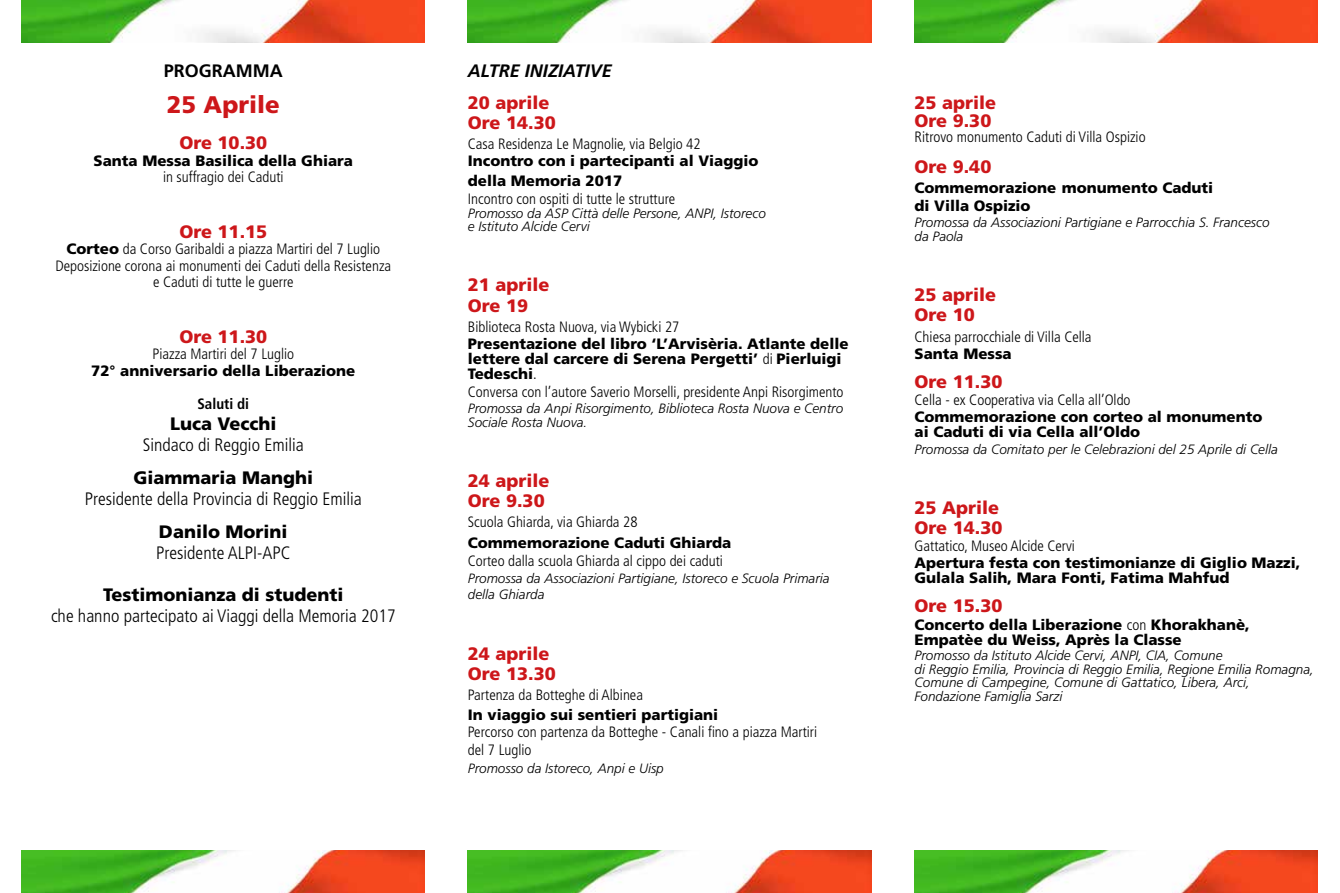
<style>
.page{position:relative;width:1340px;height:893px;background:#fff}
.page>*{position:absolute;margin:0;border:0;box-sizing:border-box;transform-origin:0 0}
.t1{font:900 24px "Frutiger LT Std";color:#cd171a}
.t2{font:900 18px/20.1px "Frutiger LT Std";color:#cd171a}
.t3{font:300 condensed 18px "Frutiger LT Std";color:#000}
.t4{font:900 18px "Frutiger LT Std";color:#000}
.t5{font:italic 700 18px "Frutiger LT Std";color:#000}
.t6{font:700 18px "Frutiger LT Std";color:#000}
.t7{font:300 condensed 15px/16.5px "Frutiger LT Std";color:#000;text-align:center}
.t8{font:900 15px/15px "Frutiger LT Std";color:#000}
.t9{font:700 condensed 15px "Frutiger LT Std";color:#000}
.t10{font:italic 300 13.5px/13.5px "Frutiger LT Std";color:#000}
.s1{font-weight:900;font-stretch:normal}
.s2{font-weight:300;font-stretch:condensed}
</style>
<div class="page">
<img style="left:21px;top:0;width:403px;height:43px">
<img style="left:21px;top:850px;width:403px;height:43px">
<img style="left:914px;top:0;width:403px;height:43px">
<img style="left:468px;top:0;width:403px;height:43px">
<img style="left:914px;top:850px;width:403px;height:43px">
<img style="left:468px;top:850px;width:403px;height:43px">
<p class="t6" style="left:164px;top:60px;width:120px">PROGRAMMA</p>
<h1 class="t1" style="left:167px;top:90px;width:114px">25 Aprile</h1>
<p class="t2" style="left:179px;top:133px;width:89px">Ore 10.30</p>
<p class="t8" style="left:94px;top:153px;width:261px">Santa Messa Basilica della Ghiara</p>
<p class="t7" style="left:163px;top:169px;width:122px">in suffragio dei Caduti</p>
<p class="t2" style="left:179px;top:221px;width:89px">Ore 11.15</p>
<p class="t7" style="left:55px;top:241px;width:337px"><span class="s1">Corteo</span> da Corso Garibaldi a piazza Martiri del 7 Luglio<br>Deposizione corona ai monumenti dei Caduti della Resistenza e Caduti di tutte le guerre</p>
<p class="t2" style="left:179px;top:326px;width:89px">Ore 11.30</p>
<p class="t7" style="left:152px;top:346px;width:143px">Piazza Martiri del 7 Luglio</p>
<p class="t8" style="left:91px;top:363px;width:266px">72° anniversario della Liberazione</p>
<p class="t9" style="left:197px;top:395px;width:53px">Saluti di</p>
<p class="t4" style="left:170px;top:413px;width:108px">Luca Vecchi</p>
<p class="t3" style="left:143px;top:434px;width:162px">Sindaco di Reggio Emilia</p>
<p class="t4" style="left:133px;top:467px;width:181px">Giammaria Manghi</p>
<p class="t3" style="left:85px;top:488px;width:278px">Presidente della Provincia di Reggio Emilia</p>
<p class="t4" style="left:159px;top:521px;width:130px">Danilo Morini</p>
<p class="t3" style="left:156px;top:542px;width:136px">Presidente ALPI-APC</p>
<p class="t4" style="left:103px;top:584px;width:242px">Testimonianza di studenti</p>
<p class="t3" style="left:51px;top:605px;width:346px">che hanno partecipato ai Viaggi della Memoria 2017</p>
<p class="t5" style="left:468px;top:60px;width:145px">ALTRE INIZIATIVE</p>
<p class="t2" style="left:468px;top:92px;width:89px">20 aprile<br>Ore 14.30</p>
<p class="t7" style="left:468px;top:136px;width:234px">Casa Residenza Le Magnolie, via Belgio 42</p>
<p class="t8" style="left:468px;top:151px;width:292px;line-height:20.1px">Incontro con i partecipanti al Viaggio della Memoria 2017</p>
<p class="t7" style="left:468px;top:191px;width:209px">Incontro con ospiti di tutte le strutture</p>
<p class="t10" style="left:468px;top:206px;width:299px">Promosso da ASP Città delle Persone, ANPI, Istoreco e Istituto Alcide Cervi</p>
<p class="t2" style="left:468px;top:275px;width:83px">21 aprile<br>Ore 19</p>
<p class="t7" style="left:468px;top:318px;width:213px">Biblioteca Rosta Nuova, via Wybicki 27</p>
<p class="t8" style="left:468px;top:336px;width:382px">Presentazione del libro ‘L’Arvisèria. Atlante delle lettere dal carcere di Serena Pergetti’ <span class="s2">di</span> Pierluigi<br>Tedeschi<span class="s2">.</span></p>
<p class="t7" style="left:468px;top:384px;width:377px">Conversa con l’autore Saverio Morselli, presidente Anpi Risorgimento</p>
<p class="t10" style="left:468px;top:402px;width:377px">Promossa da Anpi Risorgimento, Biblioteca Rosta Nuova e Centro<br>Sociale Rosta Nuova.</p>
<p class="t2" style="left:468px;top:471px;width:83px">24 aprile<br>Ore 9.30</p>
<p class="t7" style="left:468px;top:514px;width:171px">Scuola Ghiarda, via Ghiarda 28</p>
<p class="t8" style="left:468px;top:535px;width:265px">Commemorazione Caduti Ghiarda</p>
<p class="t7" style="left:468px;top:553px;width:256px">Corteo dalla scuola Ghiarda al cippo dei caduti</p>
<p class="t10" style="left:468px;top:570px;width:363px;line-height:16.5px">Promossa da Associazioni Partigiane, Istoreco e Scuola Primaria della Ghiarda</p>
<p class="t2" style="left:468px;top:643px;width:89px">24 aprile<br>Ore 13.30</p>
<p class="t7" style="left:468px;top:687px;width:176px">Partenza da Botteghe di Albinea</p>
<p class="t8" style="left:468px;top:707px;width:252px">In viaggio sui sentieri partigiani</p>
<p class="t7" style="left:468px;top:723px;width:351px;line-height:18px;text-align:left">Percorso con partenza da Botteghe - Canali fino a piazza Martiri del 7 Luglio</p>
<p class="t10" style="left:468px;top:762px;width:197px">Promosso da Istoreco, Anpi e Uisp</p>
<p class="t2" style="left:914px;top:93px;width:83px;line-height:18px">25 aprile<br>Ore 9.30</p>
<p class="t7" style="left:914px;top:128px;width:232px">Ritrovo monumento Caduti di Villa Ospizio</p>
<p class="t2" style="left:914px;top:156px;width:78px">Ore 9.40</p>
<p class="t8" style="left:914px;top:179px;width:300px;line-height:18px">Commemorazione monumento Caduti di Villa Ospizio</p>
<p class="t10" style="left:914px;top:216px;width:356px">Promossa da Associazioni Partigiane e Parrocchia S. Francesco da Paola</p>
<p class="t2" style="left:914px;top:285px;width:83px">25 aprile<br>Ore 10</p>
<p class="t7" style="left:914px;top:328px;width:178px">Chiesa parrocchiale di Villa Cella</p>
<p class="t8" style="left:914px;top:346px;width:99px">Santa Messa</p>
<p class="t2" style="left:914px;top:371px;width:89px">Ore 11.30</p>
<p class="t7" style="left:914px;top:392px;width:217px">Cella - ex Cooperativa via Cella all’Oldo</p>
<p class="t8" style="left:914px;top:409px;width:349px">Commemorazione con corteo al monumento ai Caduti di via Cella all’Oldo</p>
<p class="t10" style="left:914px;top:442px;width:365px">Promossa da Comitato per le Celebrazioni del 25 Aprile di Cella</p>
<p class="t2" style="left:914px;top:498px;width:89px">25 Aprile<br>Ore 14.30</p>
<p class="t7" style="left:914px;top:538px;width:162px">Gattatico, Museo Alcide Cervi</p>
<p class="t8" style="left:914px;top:556px;width:387px">Apertura festa con testimonianze di Giglio Mazzi,<br>Gulala Salih, Mara Fonti, Fatima Mahfud</p>
<p class="t2" style="left:914px;top:596px;width:89px">Ore 15.30</p>
<p class="t8" style="left:914px;top:617px;width:337px">Concerto della Liberazione <span class="s2">con</span> Khorakhanè,<br>Empatèe du Weiss, Après la Classe</p>
<p class="t10" style="left:914px;top:649px;width:401px">Promosso da Istituto Alcide Cervi, ANPI, CIA, Comune<br>di Reggio Emilia, Provincia di Reggio Emilia, Regione Emilia Romagna, Comune di Campegine, Comune di Gattatico, Libera, Arci, Fondazione Famiglia Sarzi</p>
</div>
